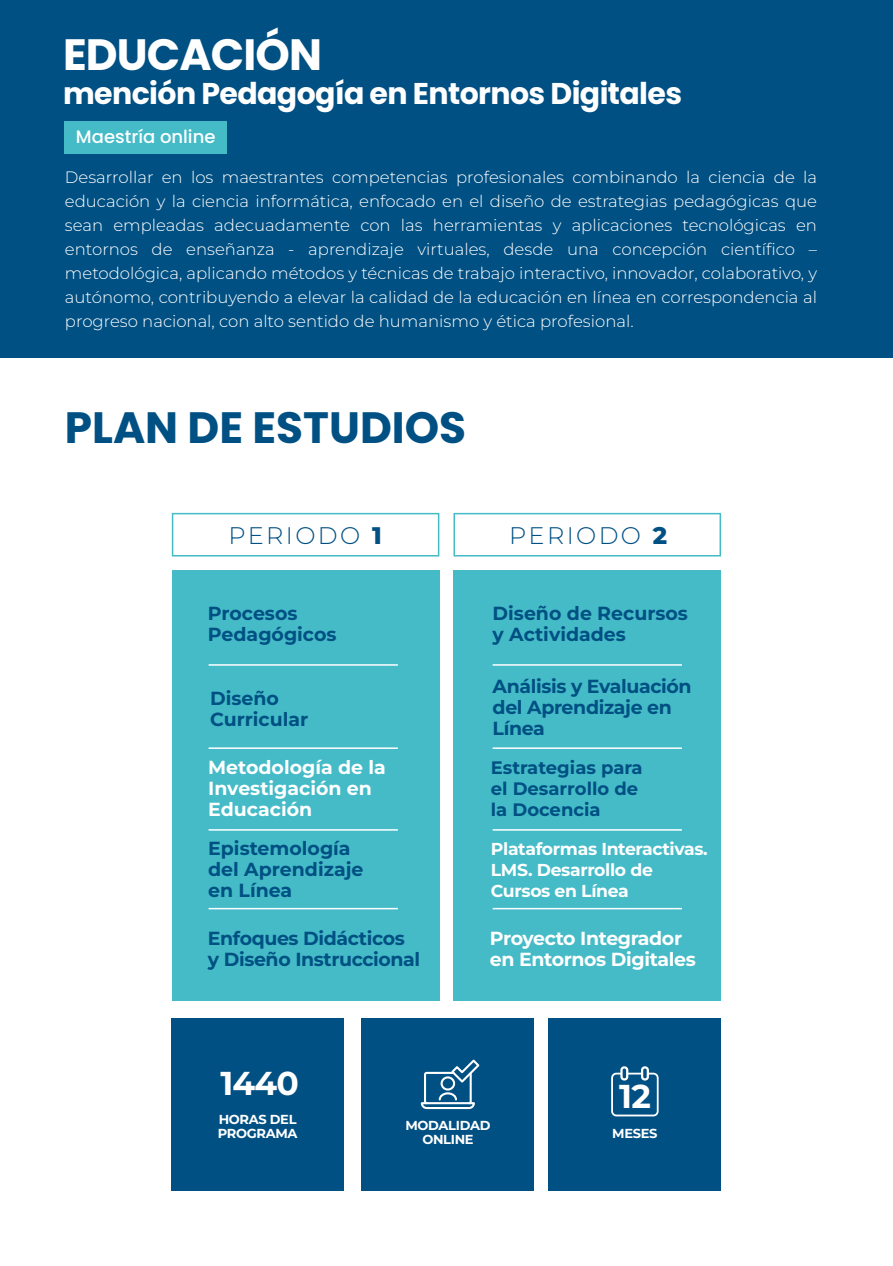
<style>
.page{position:relative;width:893px;height:1266px;background:#fff}
.page>*{position:absolute;margin:0;border:0;box-sizing:border-box;transform-origin:0 0}
.t1{font:700 43.8px "Poppins";color:#005083}
.t2{font:700 43.8px "Poppins";letter-spacing:-.02em;color:#fff}
.t3{font:700 33px "Montserrat";letter-spacing:-.025em;color:#fff}
.t4{font:700 30px "Poppins";letter-spacing:-.02em;color:#fff}
.t5{font:300 24px "Montserrat";letter-spacing:.1em;color:#005083}
.t6{font:700 18.9px/21px "Montserrat";letter-spacing:-.005em;color:#005083}
.t7{font:700 18.9px/21px "Montserrat";letter-spacing:-.015em;color:#fff}
.t8{font:700 18px/21px "Montserrat";color:#005083}
.t9{font:500 18px "Poppins";color:#fff}
.t10{font:700 17.25px/21px "Montserrat";letter-spacing:-.02em;color:#fff}
.t11{font:300 16.5px/24px "Montserrat";color:#fff;text-align:justify}
.t12{font:700 13.05px/14px "Montserrat";letter-spacing:-.025em;color:#fff}
.s1{font-weight:800}
</style>
<div class="page">
<div style="left:172px;top:1018px;width:172px;height:172px;background:#005083"></div>
<div style="left:362px;top:1018px;width:172px;height:172px;background:#005083"></div>
<div style="left:549px;top:1018px;width:172px;height:172px;background:#005083"></div>
<svg style="left:611px;top:1072px;width:48px;height:44px"></svg>
<div style="left:621px;top:1067px;width:6px;height:12px;background:#005083;border-radius:3px"></div>
<div style="left:620px;top:1066px;width:8px;height:14px;border:2px solid #fff;border-radius:3px"></div>
<div style="left:642px;top:1067px;width:6px;height:12px;background:#005083;border-radius:3px"></div>
<div style="left:641px;top:1066px;width:8px;height:14px;border:2px solid #fff;border-radius:3px"></div>
<svg style="left:420px;top:1059px;width:60px;height:51px"></svg>
<div style="left:172px;top:571px;width:267px;height:430px;background:#44bbc7"></div>
<div style="left:454px;top:571px;width:267px;height:430px;background:#44bbc7"></div>
<div style="left:0;top:0;width:893px;height:357px;background:#005083"></div>
<svg style="left:172px;top:513px;width:267px;height:43px"></svg>
<svg style="left:453px;top:513px;width:268px;height:43px"></svg>
<hr style="left:209px;top:664px;width:189px;height:2px;background:#fff">
<hr style="left:209px;top:747px;width:189px;height:2px;background:#fff">
<hr style="left:209px;top:829px;width:189px;height:1px;background:#fff">
<hr style="left:209px;top:908px;width:189px;height:1px;background:#fff">
<hr style="left:493px;top:664px;width:189px;height:2px;background:#fff">
<hr style="left:493px;top:747px;width:189px;height:2px;background:#fff">
<hr style="left:493px;top:829px;width:189px;height:1px;background:#fff">
<hr style="left:493px;top:908px;width:189px;height:1px;background:#fff">
<div style="left:64px;top:121px;width:163px;height:33px;background:#44bbc7"></div>
<h1 class="t2" style="left:63px;top:30px;width:261px">EDUCACIÓN</h1>
<h3 class="t4" style="left:63px;top:76px;width:621px">mención Pedagogía en Entornos Digitales</h3>
<p class="t9" style="left:76px;top:127px;width:141px">Maestría online</p>
<p class="t11" style="left:65px;top:164px;width:754px">Desarrollar en los maestrantes competencias profesionales combinando la ciencia de la educación y la ciencia informática, enfocado en el diseño de estrategias pedagógicas que sean empleadas adecuadamente con las herramientas y aplicaciones tecnológicas en entornos de enseñanza - aprendizaje virtuales, desde una concepción científico – metodológica, aplicando métodos y técnicas de trabajo interactivo, innovador, colaborativo, y autónomo, contribuyendo a elevar la calidad de la educación en línea en correspondencia al progreso nacional, con alto sentido de humanismo y ética profesional.</p>
<h1 class="t1" style="left:65px;top:402px;width:403px">PLAN DE ESTUDIOS</h1>
<h3 class="t5" style="left:228px;top:519px;width:155px">PERIODO <span class="s1">1</span></h3>
<h3 class="t5" style="left:509px;top:519px;width:159px">PERIODO <span class="s1">2</span></h3>
<p class="t6" style="left:208px;top:602px;width:130px">Procesos<br>Pedagógicos</p>
<p class="t6" style="left:210px;top:687px;width:100px">Diseño<br>Curricular</p>
<p class="t7" style="left:208px;top:756px;width:179px">Metodología de la<br>Investigación en<br>Educación</p>
<p class="t6" style="left:208px;top:837px;width:157px">Epistemología del Aprendizaje en Línea</p>
<p class="t6" style="left:493px;top:602px;width:197px">Diseño de Recursos y Actividades</p>
<p class="t6" style="left:493px;top:675px;width:200px">Análisis y Evaluación del Aprendizaje en<br>Línea</p>
<p class="t8" style="left:491px;top:756px;width:153px">Estrategias para el Desarrollo de la Docencia</p>
<p class="t10" style="left:491px;top:837px;width:218px">Plataformas Interactivas.<br>LMS. Desarrollo de<br>Cursos en Línea</p>
<p class="t6" style="left:208px;top:927px;width:214px">Enfoques Didácticos y Diseño Instruccional</p>
<p class="t7" style="left:490px;top:927px;width:207px">Proyecto Integrador en Entornos Digitales</p>
<h2 class="t3" style="left:220px;top:1060px;width:80px">1440</h2>
<p class="t12" style="left:218px;top:1111px;width:81px">HORAS DEL<br>PROGRAMA</p>
<p class="t12" style="left:405px;top:1118px;width:86px;text-align:center">MODALIDAD<br>ONLINE</p>
<h2 class="t3" style="left:619px;top:1072px;width:33px">12</h2>
<p class="t12" style="left:612px;top:1125px;width:47px">MESES</p>
</div>
